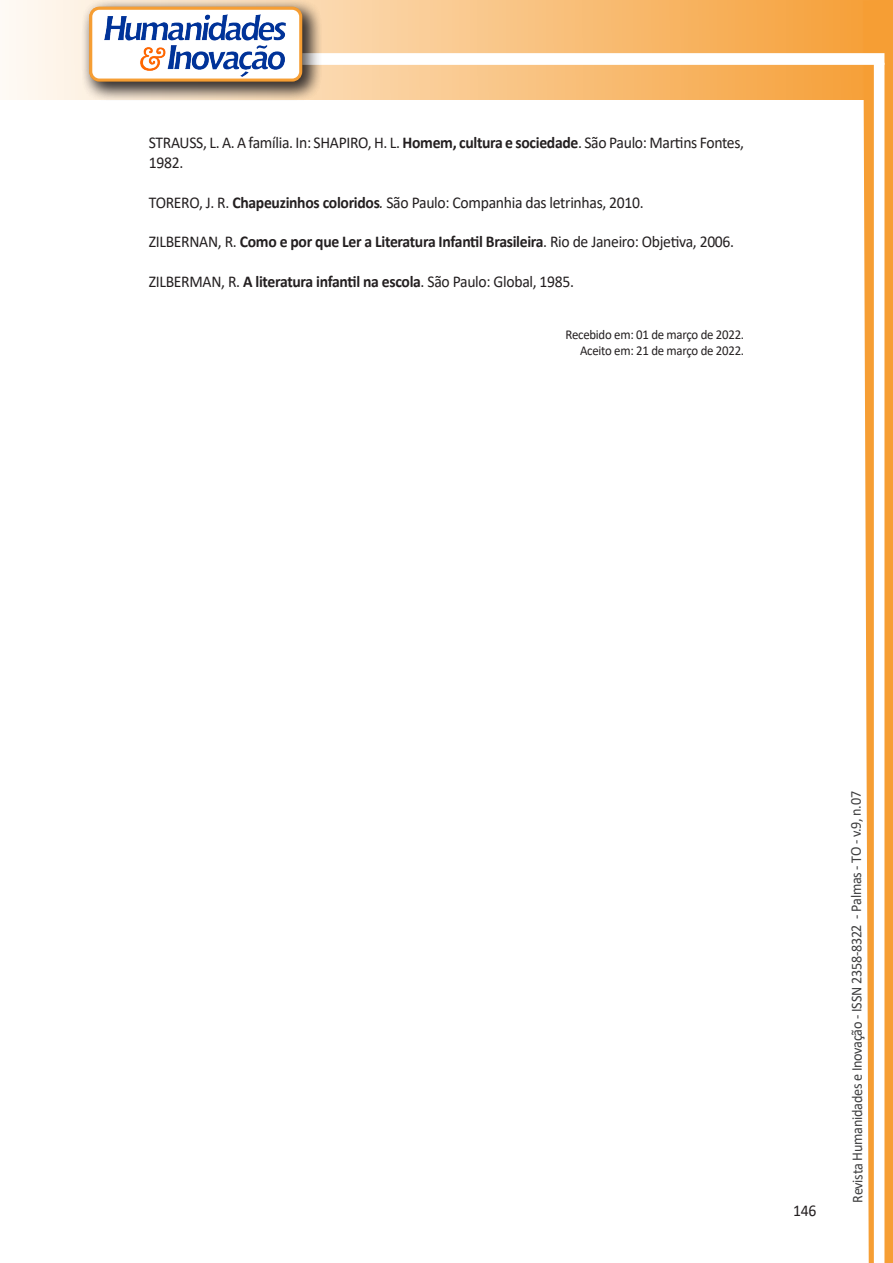
<style>
.page{position:relative;width:893px;height:1263px;background:#fff}
.page>*{position:absolute;margin:0;border:0;box-sizing:border-box;transform-origin:0 0}
.texto{font:16.5px/19.8px "Calibri";letter-spacing:-.02em;color:#231f20;scale:.95 1}
.texto-2{font:700 16.5px "Calibri";letter-spacing:-.02em;color:#231f20;scale:.95 1}
.t1{font:15px "Calibri";letter-spacing:-.025em;color:#3e3e3f;scale:.95 1}
.texto-3{font:13.5px "Calibri";letter-spacing:-.02em;color:#231f20;scale:.95 1}
.s1{font-weight:700}
.s2{font-style:italic}
.s3{font-weight:400}
</style>
<div class="page">
<svg style="left:5px;top:0;width:858px;height:100px"></svg>
<div style="left:302px;top:53px;width:582px;height:12px;background:#fff;border:2px solid #fff"></div>
<svg style="left:863px;top:0;width:30px;height:1263px"></svg>
<div style="left:81px;top:0;width:241px;height:102px;background:#231f20;opacity:.75"></div>
<div style="left:91px;top:8px;width:210px;height:72px;background:#fff;border-radius:9px"></div>
<img style="left:104px;top:14px;width:181px;height:62px">
<div style="left:89px;top:7px;width:213px;height:75px;border:3px solid #f69e34;border-radius:9px"></div>
<p class="texto" style="left:149px;top:133px;width:628px">STRAUSS, L. A. A família. In: SHAPIRO, H. L. <span class="s1">Homem, cultura e sociedade</span>. São Paulo: Martins Fontes,<br>1982.</p>
<p class="texto" style="left:149px;top:192px;width:522px">TORERO, J. R. <span class="s1">Chapeuzinhos coloridos</span><span class="s2">.</span> São Paulo: Companhia das letrinhas, 2010.</p>
<p class="texto-2" style="left:149px;top:230px;width:618px"><span class="s3">ZILBERNAN, R.</span> Como e por que Ler a Literatura Infantil Brasileira<span class="s3">. Rio de Janeiro: Objetiva, 2006.</span></p>
<p class="texto" style="left:149px;top:271px;width:449px">ZILBERMAN, R. <span class="s1">A literatura infantil na escola</span>. São Paulo: Global, 1985.</p>
<p class="texto-3" style="left:566px;top:325px;width:189px">Recebido em: 01 de março de 2022.</p>
<p class="texto-3" style="left:580px;top:342px;width:174px">Aceito em: 21 de março de 2022.</p>
<p class="texto" style="left:793px;top:1200px;width:26px">146</p>
<p class="t1" style="left:846px;top:1203px;width:435px;rotate:-90deg">Revista Humanidades e Inovação - ISSN 2358-8322 - Palmas - TO - v.9, n.07</p>
</div>
